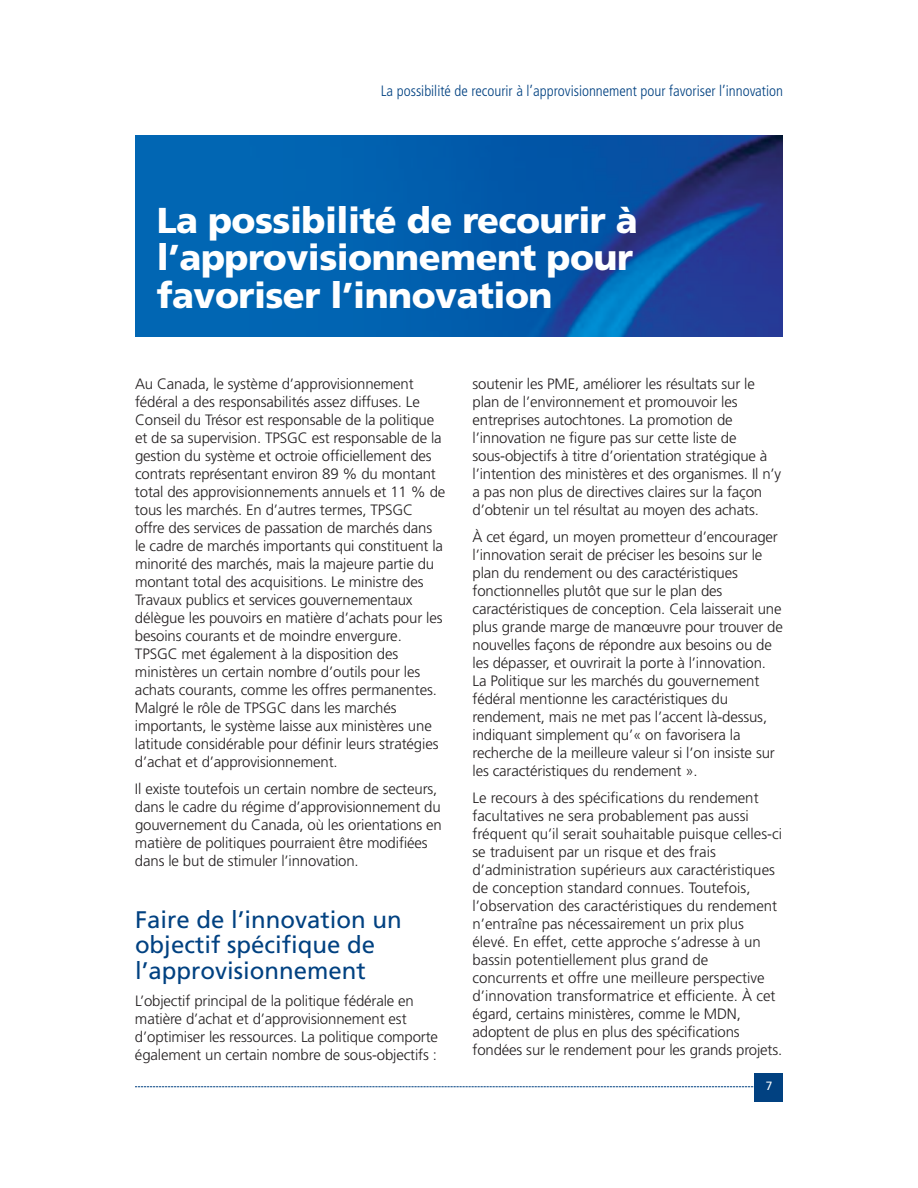
<style>
.page{position:relative;width:918px;height:1188px;background:#fff}
.page>*{position:absolute;margin:0;border:0;box-sizing:border-box;transform-origin:0 0}
.t1{font:900 36px/37.5px "Frutiger LT Std";letter-spacing:-.015em;color:#fff}
.t2{font:24px/25.5px "Frutiger LT Std";color:#014181}
.t3{font:300 15px/18px "Frutiger LT Std";letter-spacing:-.01em;color:#231f20}
.t4{font:300 condensed 15px "Frutiger";color:#014181}
.t5{font:12px "Frutiger";color:#fff}
</style>
<div class="page">
<div style="left:755px;top:1073px;width:28px;height:28px;background:#014181"></div>
<img style="left:135px;top:135px;width:648px;height:202px">
<svg style="left:135px;top:1086px;width:620px;height:1px"></svg>
<p class="t4" style="left:381px;top:85px;width:404px">La possibilité de recourir à l’approvisionnement pour favoriser l’innovation</p>
<h1 class="t1" style="left:157px;top:204px;width:483px">La possibilité de recourir à l’approvisionnement pour favoriser l’innovation</h1>
<p class="t3" style="left:135px;top:376px;width:312px">Au Canada, le système d’approvisionnement fédéral a des responsabilités assez diffuses. Le Conseil du Trésor est responsable de la politique et de sa supervision. TPSGC est responsable de la gestion du système et octroie officiellement des contrats représentant environ 89 % du montant total des approvisionnements annuels et 11 % de tous les marchés. En d’autres termes, TPSGC offre des services de passation de marchés dans le cadre de marchés importants qui constituent la minorité des marchés, mais la majeure partie du montant total des acquisitions. Le ministre des Travaux publics et services gouvernementaux délègue les pouvoirs en matière d’achats pour les besoins courants et de moindre envergure.<br>TPSGC met également à la disposition des ministères un certain nombre d’outils pour les achats courants, comme les offres permanentes.<br>Malgré le rôle de TPSGC dans les marchés importants, le système laisse aux ministères une latitude considérable pour définir leurs stratégies d’achat et d’approvisionnement.</p>
<p class="t3" style="left:135px;top:781px;width:308px">Il existe toutefois un certain nombre de secteurs, dans le cadre du régime d’approvisionnement du gouvernement du Canada, où les orientations en matière de politiques pourraient être modifiées dans le but de stimuler l’innovation.</p>
<h2 class="t2" style="left:135px;top:909px;width:268px">Faire de l’innovation un objectif spécifique de l’approvisionnement</h2>
<p class="t3" style="left:135px;top:993px;width:305px">L’objectif principal de la politique fédérale en matière d’achat et d’approvisionnement est d’optimiser les ressources. La politique comporte également un certain nombre de sous-objectifs :</p>
<p class="t3" style="left:472px;top:376px;width:310px">soutenir les PME, améliorer les résultats sur le plan de l’environnement et promouvoir les entreprises autochtones. La promotion de l’innovation ne figure pas sur cette liste de sous-objectifs à titre d’orientation stratégique à l’intention des ministères et des organismes. Il n’y a pas non plus de directives claires sur la façon d’obtenir un tel résultat au moyen des achats.</p>
<p class="t3" style="left:472px;top:529px;width:312px">À cet égard, un moyen prometteur d’encourager l’innovation serait de préciser les besoins sur le plan du rendement ou des caractéristiques fonctionnelles plutôt que sur le plan des caractéristiques de conception. Cela laisserait une plus grande marge de manœuvre pour trouver de nouvelles façons de répondre aux besoins ou de les dépasser, et ouvrirait la porte à l’innovation.<br>La Politique sur les marchés du gouvernement fédéral mentionne les caractéristiques du rendement, mais ne met pas l’accent là-dessus, indiquant simplement qu’« on favorisera la recherche de la meilleure valeur si l’on insiste sur les caractéristiques du rendement ».</p>
<p class="t3" style="left:472px;top:790px;width:311px">Le recours à des spécifications du rendement facultatives ne sera probablement pas aussi fréquent qu’il serait souhaitable puisque celles-ci se traduisent par un risque et des frais d’administration supérieurs aux caractéristiques de conception standard connues. Toutefois, l’observation des caractéristiques du rendement n’entraîne pas nécessairement un prix plus élevé. En effet, cette approche s’adresse à un bassin potentiellement plus grand de concurrents et offre une meilleure perspective d’innovation transformatrice et efficiente. À cet égard, certains ministères, comme le MDN, adoptent de plus en plus des spécifications fondées sur le rendement pour les grands projets.</p>
<p class="t5" style="left:766px;top:1081px;width:8px">7</p>
</div>
